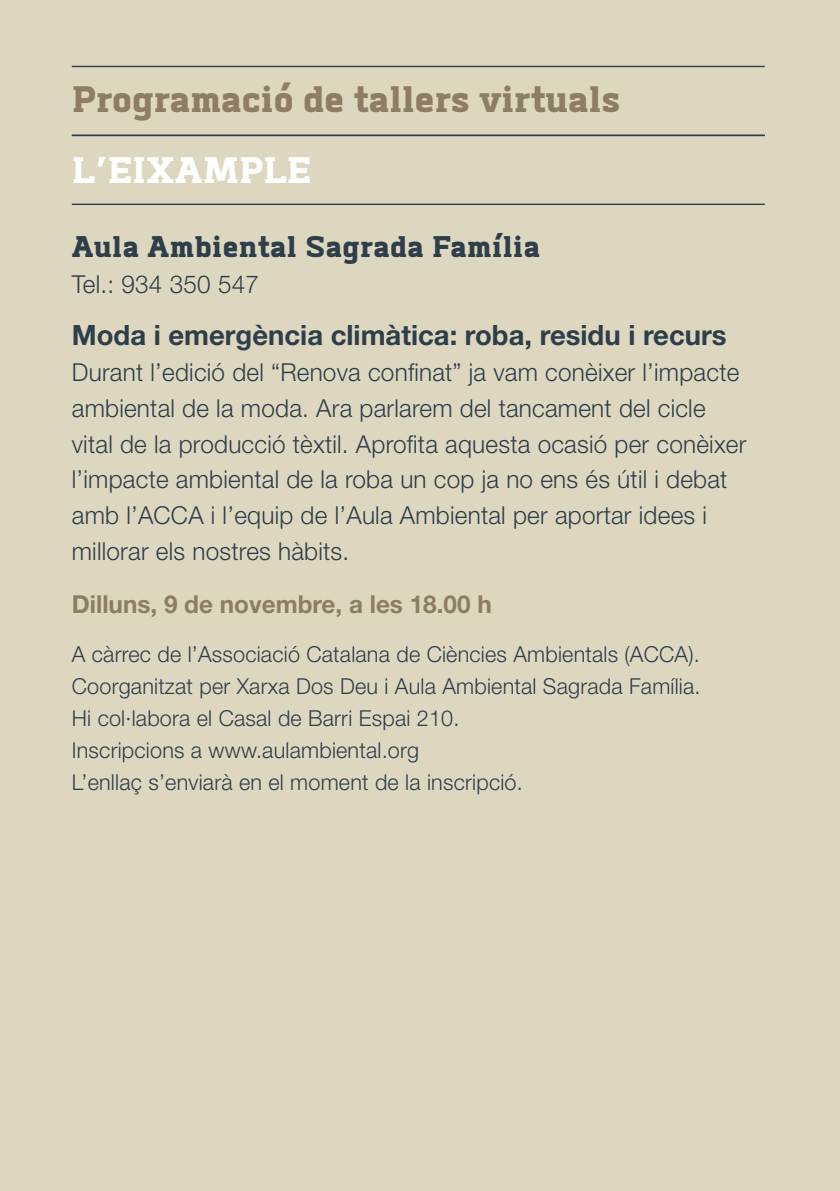
<style>
.page{position:relative;width:840px;height:1191px;background:#fff}
.page>*{position:absolute;margin:0;border:0;box-sizing:border-box;transform-origin:0 0}
.t1{font:900 46.8px "Abula";color:#8d7d65}
.t2{font:900 46.8px "Abula";color:#fff}
.t3{font:900 38px "Abula";letter-spacing:.01em;color:#2f3e4b}
.t4{font:700 28px "Helvetica Neue";color:#2f3e4b}
.t5{font:300 24.8px/35.8px "Helvetica Neue";letter-spacing:.01em;color:#2f3e4b}
.t6{font:700 24.8px "Helvetica Neue";color:#8d7d65}
.t7{font:300 22px/32px "Helvetica Neue";letter-spacing:.01em;color:#2f3e4b}
</style>
<div class="page">
<div style="left:0;top:0;width:839px;height:1191px;background:#ddd7bf"></div>
<hr style="left:72px;top:66px;width:692px;height:1px;background:#2f3e4b">
<hr style="left:72px;top:135px;width:692px;height:1px;background:#2f3e4b">
<hr style="left:72px;top:204px;width:692px;height:1px;background:#2f3e4b">
<h1 class="t1" style="left:72px;top:73px;width:549px">Programació de tallers virtuals</h1>
<h1 class="t2" style="left:72px;top:144px;width:241px">L’EIXAMPLE</h1>
<h2 class="t3" style="left:72px;top:225px;width:469px">Aula Ambiental Sagrada Família</h2>
<p class="t5" style="left:72px;top:265px;width:189px">Tel.: 934 350 547</p>
<p class="t4" style="left:72px;top:318px;width:656px">Moda i emergència climàtica: roba, residu i recurs</p>
<p class="t5" style="left:72px;top:354px;width:675px">Durant l’edició del “Renova confinat” ja vam conèixer l’impacte ambiental de la moda. Ara parlarem del tancament del cicle vital de la producció tèxtil. Aprofita aquesta ocasió per conèixer l’impacte ambiental de la roba un cop ja no ens és útil i debat amb l’ACCA i l’equip de l’Aula Ambiental per aportar idees i millorar els nostres hàbits.</p>
<p class="t6" style="left:72px;top:588px;width:421px">Dilluns, 9 de novembre, a les 18.00 h</p>
<p class="t7" style="left:72px;top:637px;width:630px">A càrrec de l’Associació Catalana de Ciències Ambientals (ACCA).<br>Coorganitzat per Xarxa Dos Deu i Aula Ambiental Sagrada Família.<br>Hi col·labora el Casal de Barri Espai 210.<br>Inscripcions a www.aulambiental.org<br>L’enllaç s’enviarà en el moment de la inscripció.</p>
</div>
